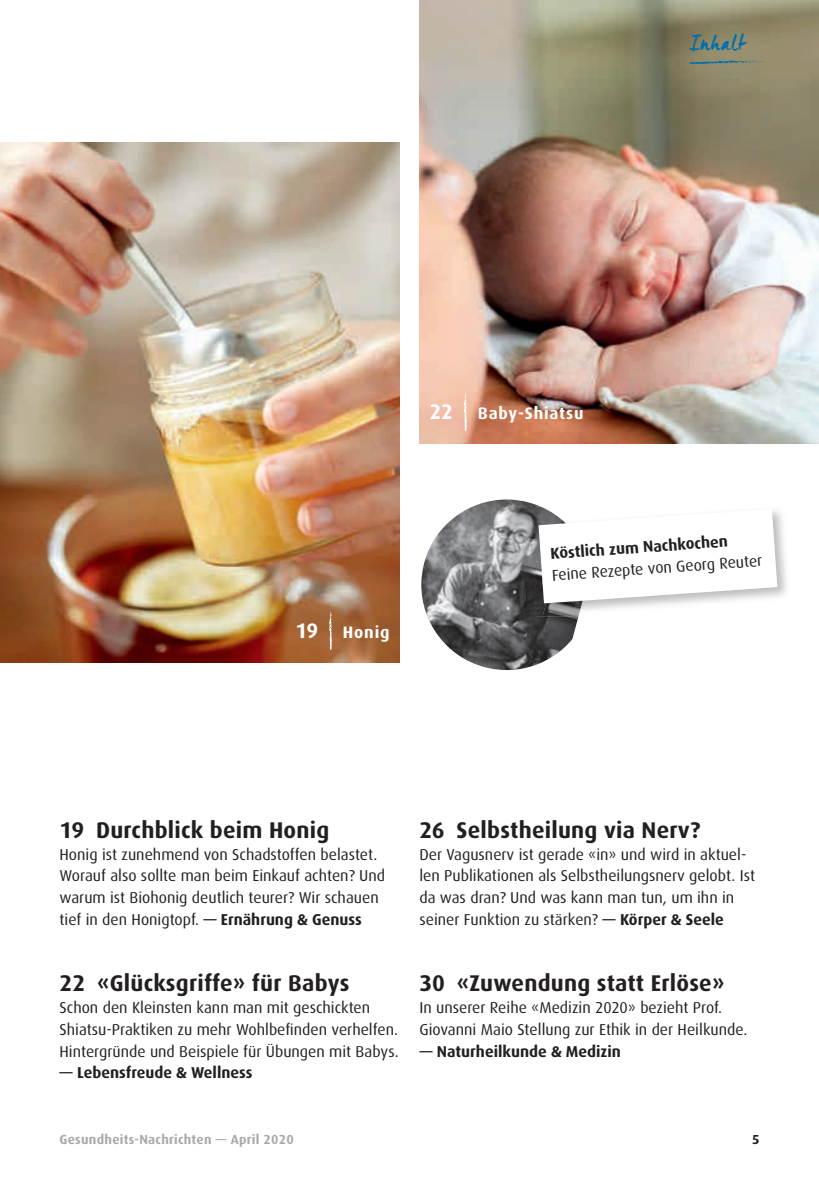
<style>
.page{position:relative;width:819px;height:1191px;background:#fff}
.page>*{position:absolute;margin:0;border:0;box-sizing:border-box;transform-origin:0 0}
.t1{font:700 22.75px "Dax";letter-spacing:.01em;color:#231f20}
.t2{font:22.75px "Manus";letter-spacing:.05em;color:#006faf}
.t3{font:700 16.62px "Dax";letter-spacing:.05em;color:#fff}
.t4{font:15.75px/21.9px "Dax";color:#231f20}
.t5{font:700 15.75px "Dax";color:#231f20}
.t6{font:700 13.12px "Dax";letter-spacing:.02em;color:#a8a9ad}
.t7{font:700 13.12px "Dax";color:#231f20}
.s1{font-size:21px}
.s2{font-weight:700}
.s3{font-family:"Myriad Pro";font-weight:700}
.s4{font-family:"Myriad Pro"}
</style>
<div class="page">
<img style="left:421px;top:499px;width:157px;height:172px">
<img style="left:419px;top:0;width:400px;height:444px">
<img style="left:0;top:142px;width:399px;height:520px">
<img style="left:536px;top:506px;width:31px;height:55px">
<img style="left:536px;top:561px;width:6px;height:56px">
<img style="left:542px;top:603px;width:47px;height:14px">
<svg style="left:538px;top:509px;width:239px;height:94px"></svg>
<svg style="left:464px;top:392px;width:3px;height:39px"></svg>
<svg style="left:329px;top:611px;width:3px;height:39px"></svg>
<svg style="left:688px;top:60px;width:83px;height:4px"></svg>
<h1 class="t2" style="left:689px;top:28px;width:57px">Inhalt</h1>
<p class="t3" style="left:429px;top:404px;width:156px"><span class="s1">22</span> Baby-Shiatsu</p>
<p class="t3" style="left:295px;top:622px;width:96px"><span class="s1">19</span> Honig</p>
<p class="t5" style="left:549px;top:544px;width:179px;rotate:-4deg">Köstlich zum Nachkochen</p>
<p class="t4" style="left:551px;top:564px;width:212px;rotate:-4deg">Feine Rezepte von Georg Reuter</p>
<h1 class="t1" style="left:60px;top:817px;width:271px">19 Durchblick beim Honig</h1>
<p class="t4" style="left:60px;top:843px;width:327px">Honig ist zunehmend von Schadstoffen belastet.<br>Worauf also sollte man beim Einkauf achten? Und warum ist Biohonig deutlich teurer? Wir schauen tief in den Honigtopf. <span class="s2">— Ernährung</span> <span class="s3">&amp;</span> <span class="s2">Genuss</span></p>
<h1 class="t1" style="left:60px;top:970px;width:291px">22 «Glücksgriffe» für Babys</h1>
<p class="t4" style="left:60px;top:996px;width:340px">Schon den Kleinsten kann man mit geschickten<br>Shiatsu-Praktiken zu mehr Wohlbefinden verhelfen.<br>Hintergründe und Beispiele für Übungen mit Babys.</p>
<p class="t5" style="left:60px;top:1064px;width:194px">— Lebensfreude <span class="s4">&amp;</span> Wellness</p>
<h1 class="t1" style="left:419px;top:817px;width:282px">26 Selbstheilung via Nerv?</h1>
<p class="t4" style="left:419px;top:843px;width:337px">Der Vagusnerv ist gerade «in» und wird in aktuel&shy;len Publikationen als Selbstheilungsnerv gelobt. Ist da was dran? Und was kann man tun, um ihn in seiner Funktion zu stärken? <span class="s2">— Körper</span> <span class="s3">&amp;</span> <span class="s2">Seele</span></p>
<h1 class="t1" style="left:419px;top:970px;width:306px">30 «Zuwendung statt Erlöse»</h1>
<p class="t4" style="left:419px;top:996px;width:329px">In unserer Reihe «Medizin 2020» bezieht Prof.<br>Giovanni Maio Stellung zur Ethik in der Heilkunde.</p>
<p class="t5" style="left:419px;top:1042px;width:203px">— Naturheilkunde <span class="s4">&amp;</span> Medizin</p>
<p class="t6" style="left:60px;top:1132px;width:236px">Gesundheits-Nachrichten — April 2020</p>
<p class="t7" style="left:752px;top:1132px;width:9px">5</p>
</div>
